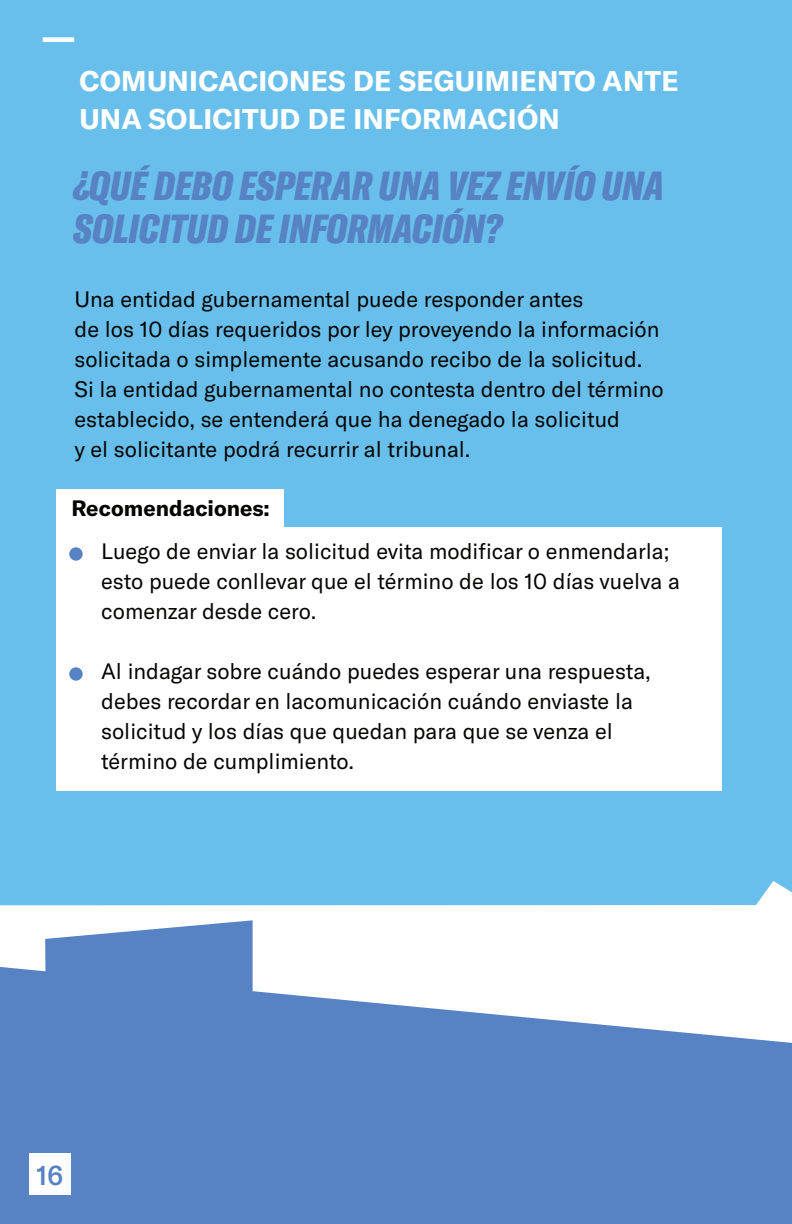
<style>
.page{position:relative;width:792px;height:1224px;background:#69bfeb}
.page>*{position:absolute;margin:0;border:0;box-sizing:border-box;transform-origin:0 0}
.t1{font:700 40.8px "GT America";color:#fff}
.t2{font:italic 900 extra-condensed 40px/43.2px "GT America";color:#5782c3}
.t3{font:700 28px/38px "GT America";letter-spacing:.01em;color:#fff}
.t4{font:500 27px "GT America";color:#5782c3}
.t5{font:22px/30px "GT America";color:#050605}
.t6{font:22px/30px "GT America";color:#050604}
.t7{font:700 22px "GT America";color:#040503}
</style>
<div class="page">
<svg style="left:0;top:881px;width:792px;height:86px;fill:#fff"></svg>
<svg style="left:0;top:967px;width:792px;height:257px;background:#6f94cb"></svg>
<svg style="left:45px;top:920px;width:208px;height:125px;background:#648bc7"></svg>
<div style="left:56px;top:489px;width:228px;height:38px;background:#fff"></div>
<div style="left:56px;top:527px;width:666px;height:263px;background:#fff"></div>
<div style="left:69px;top:547px;width:14px;height:14px;background:#5782c3;border-radius:50%"></div>
<div style="left:69px;top:667px;width:14px;height:14px;background:#5782c3;border-radius:50%"></div>
<div style="left:29px;top:1153px;width:42px;height:42px;background:#fff"></div>
<h1 class="t1" style="left:41px;top:19px;width:36px">—</h1>
<p class="t3" style="left:79px;top:63px;width:601px">COMUNICACIONES DE SEGUIMIENTO ANTE<br>UNA SOLICITUD DE INFORMACIÓN</p>
<h2 class="t2" style="left:73px;top:164px;width:592px">¿QUÉ DEBO ESPERAR UNA VEZ ENVÍO UNA<br>SOLICITUD DE INFORMACIÓN?</h2>
<p class="t5" style="left:74px;top:284px;width:591px">Una entidad gubernamental puede responder antes<br>de los 10 días requeridos por ley proveyendo la información solicitada o simplemente acusando recibo de la solicitud.<br>Si la entidad gubernamental no contesta dentro del término establecido, se entenderá que ha denegado la solicitud<br>y el solicitante podrá recurrir al tribunal.</p>
<p class="t7" style="left:72px;top:497px;width:200px">Recomendaciones:</p>
<p class="t6" style="left:101px;top:537px;width:580px">Luego de enviar la solicitud evita modificar o enmendarla; esto puede conllevar que el término de los 10 días vuelva a comenzar desde cero.</p>
<p class="t6" style="left:101px;top:657px;width:551px">Al indagar sobre cuándo puedes esperar una respuesta, debes recordar en lacomunicación cuándo enviaste la solicitud y los días que quedan para que se venza el término de cumplimiento.</p>
<p class="t4" style="left:36px;top:1165px;width:28px">16</p>
</div>
